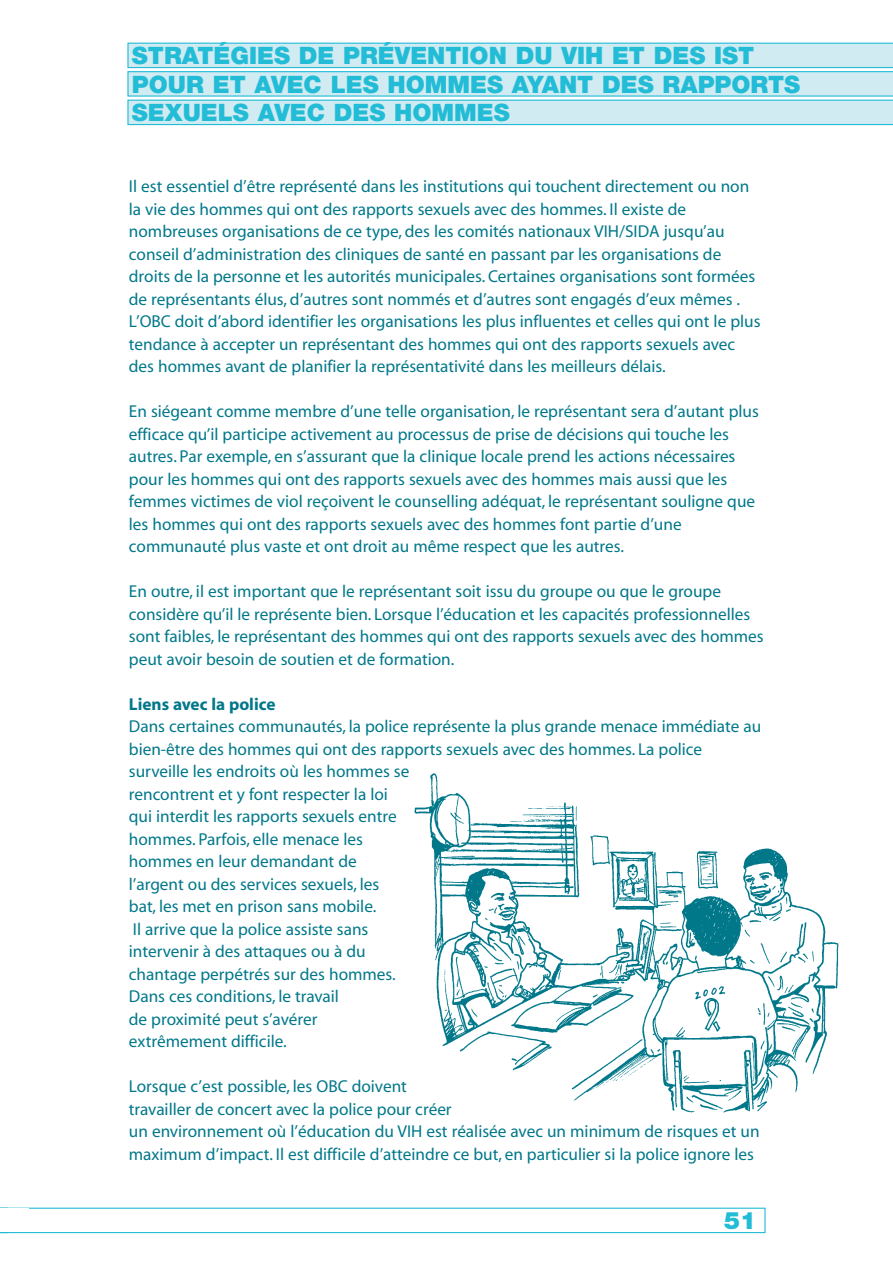
<style>
.page{position:relative;width:893px;height:1263px;background:#fff}
.page>*{position:absolute;margin:0;border:0;box-sizing:border-box;transform-origin:0 0}
.t1{font:900 24px/28.5px "Helvetica Neue";color:#23bcd7}
.t2{font:17.25px/22.5px "Myriad";color:#00788a}
.t3{font:700 17.25px "Myriad";color:#00788a}
</style>
<div class="page">
<svg style="left:0;top:1208px;width:765px;height:25px"></svg>
<div style="left:0;top:1209px;width:29px;height:23px;background:#fff"></div>
<svg style="left:127px;top:43px;width:765px;height:82px;background:#c4e8f0"></svg>
<img style="left:414px;top:773px;width:425px;height:340px">
<h1 class="t1" style="left:132px;top:43px;width:669px">STRATÉGIES DE PRÉVENTION DU VIH ET DES IST<br>POUR ET AVEC LES HOMMES AYANT DES RAPPORTS<br>SEXUELS AVEC DES HOMMES</h1>
<p class="t2" style="left:129px;top:177px;width:633px">Il est essentiel d’être représenté dans les institutions qui touchent directement ou non la vie des hommes qui ont des rapports sexuels avec des hommes. Il existe de nombreuses organisations de ce type, des les comités nationaux VIH/SIDA jusqu’au conseil d’administration des cliniques de santé en passant par les organisations de droits de la personne et les autorités municipales. Certaines organisations sont formées de représentants élus, d’autres sont nommés et d’autres sont engagés d’eux mêmes .<br>L’OBC doit d’abord identifier les organisations les plus influentes et celles qui ont le plus tendance à accepter un représentant des hommes qui ont des rapports sexuels avec des hommes avant de planifier la représentativité dans les meilleurs délais.</p>
<p class="t2" style="left:129px;top:402px;width:631px">En siégeant comme membre d’une telle organisation, le représentant sera d’autant plus efficace qu’il participe activement au processus de prise de décisions qui touche les autres. Par exemple, en s’assurant que la clinique locale prend les actions nécessaires pour les hommes qui ont des rapports sexuels avec des hommes mais aussi que les femmes victimes de viol reçoivent le counselling adéquat, le représentant souligne que les hommes qui ont des rapports sexuels avec des hommes font partie d’une communauté plus vaste et ont droit au même respect que les autres.</p>
<p class="t2" style="left:129px;top:582px;width:636px">En outre, il est important que le représentant soit issu du groupe ou que le groupe considère qu’il le représente bien. Lorsque l’éducation et les capacités professionnelles sont faibles, le représentant des hommes qui ont des rapports sexuels avec des hommes peut avoir besoin de soutien et de formation.</p>
<p class="t3" style="left:129px;top:698px;width:148px">Liens avec la police</p>
<p class="t2" style="left:129px;top:717px;width:634px">Dans certaines communautés, la police représente la plus grande menace immédiate au bien-être des hommes qui ont des rapports sexuels avec des hommes. La police surveille les endroits où les hommes se<br>rencontrent et y font respecter la loi<br>qui interdit les rapports sexuels entre<br>hommes. Parfois, elle menace les<br>hommes en leur demandant de<br>l’argent ou des services sexuels, les<br>bat, les met en prison sans mobile.<br>Il arrive que la police assiste sans<br>intervenir à des attaques ou à du<br>chantage perpétrés sur des hommes.<br>Dans ces conditions, le travail<br>de proximité peut s’avérer<br>extrêmement difficile.</p>
<p class="t2" style="left:129px;top:1077px;width:632px">Lorsque c’est possible, les OBC doivent<br>travailler de concert avec la police pour créer<br>un environnement où l’éducation du VIH est réalisée avec un minimum de risques et un maximum d’impact. Il est difficile d’atteindre ce but, en particulier si la police ignore les</p>
<h1 class="t1" style="left:724px;top:1208px;width:34px">51</h1>
</div>
